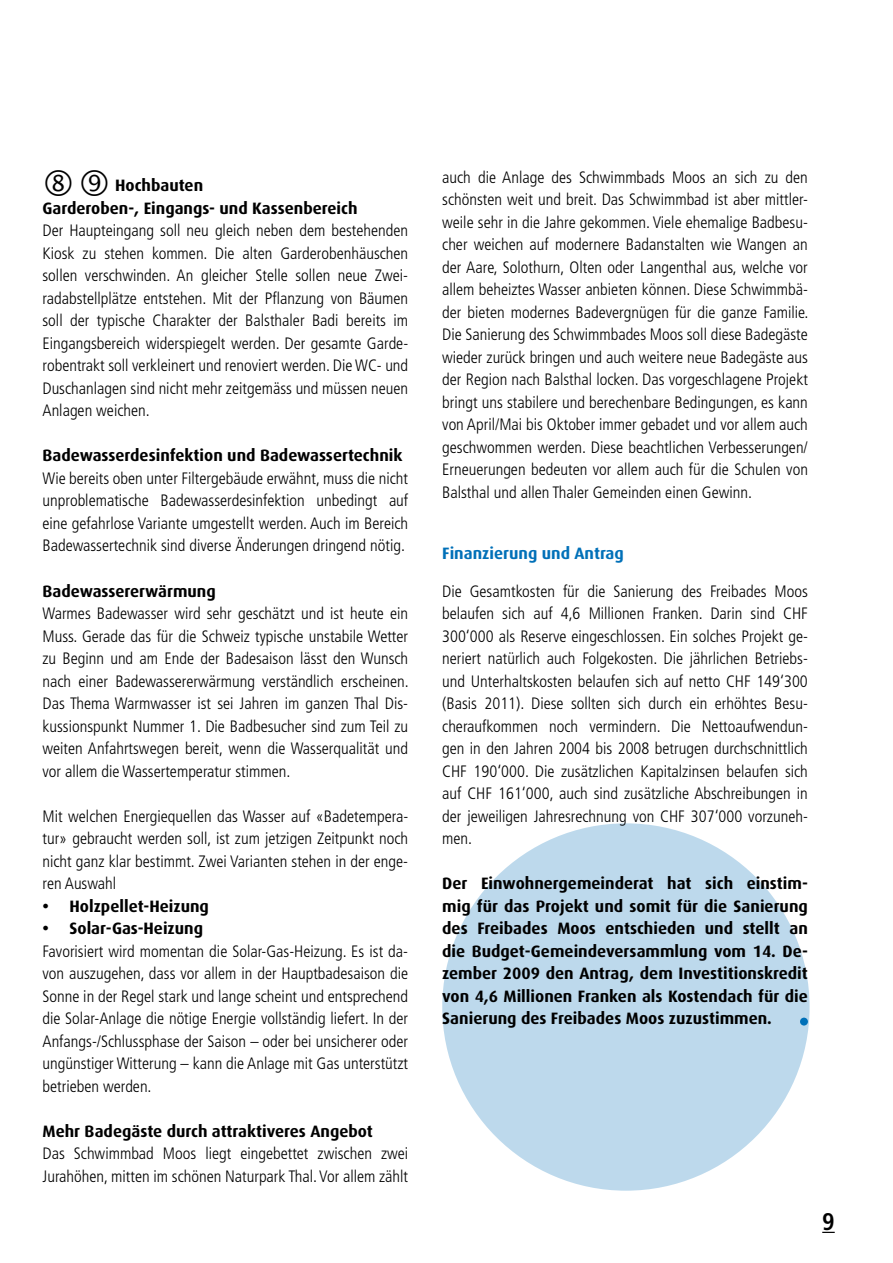
<style>
.page{position:relative;width:893px;height:1263px;background:#fff}
.page>*{position:absolute;margin:0;border:0;box-sizing:border-box;transform-origin:0 0}
.t1{font:700 condensed 24px "Frutiger";color:#000}
.t2{font:300 condensed 16.5px/22.5px "Frutiger";color:#000;text-align:justify}
.t3{font:700 16.5px/22.5px "Dax";color:#000}
.t4{font:700 16.5px "Dax";color:#0070b8}
</style>
<div class="page">
<div style="left:442px;top:823px;width:368px;height:368px;background:#bdd9ec;border-radius:50%"></div>
<svg style="left:822px;top:1232px;width:13px;height:1px"></svg>
<div style="left:800px;top:1018px;width:8px;height:7px;background:#0070b8;border-radius:50%"></div>
<p class="t3" style="left:43px;top:174px;width:317px;text-indent:73px">Hochbauten<br>Garderoben-, Eingangs- und Kassenbereich</p>
<p class="t2" style="left:43px;top:220px;width:367px">Der Haupteingang soll neu gleich neben dem bestehenden Kiosk zu stehen kommen. Die alten Garderobenhäuschen sollen verschwinden. An gleicher Stelle sollen neue Zwei&shy;radabstellplätze entstehen. Mit der Pflanzung von Bäumen soll der typische Charakter der Balsthaler Badi bereits im Eingangsbereich widerspiegelt werden. Der gesamte Garde&shy;robentrakt soll verkleinert und renoviert werden. Die WC- und Duschanlagen sind nicht mehr zeitgemäss und müssen neuen Anlagen weichen.</p>
<p class="t3" style="left:43px;top:445px;width:362px">Badewasserdesinfektion und Badewassertechnik</p>
<p class="t2" style="left:43px;top:467px;width:367px">Wie bereits oben unter Filtergebäude erwähnt, muss die nicht unproblematische Badewasserdesinfektion unbedingt auf eine gefahrlose Variante umgestellt werden. Auch im Bereich Badewassertechnik sind diverse Änderungen dringend nötig.</p>
<p class="t3" style="left:43px;top:580px;width:175px">Badewassererwärmung</p>
<p class="t2" style="left:43px;top:602px;width:368px">Warmes Badewasser wird sehr geschätzt und ist heute ein Muss. Gerade das für die Schweiz typische unstabile Wetter zu Beginn und am Ende der Badesaison lässt den Wunsch nach einer Badewassererwärmung verständlich erscheinen.<br>Das Thema Warmwasser ist sei Jahren im ganzen Thal Dis&shy;kussionspunkt Nummer 1. Die Badbesucher sind zum Teil zu weiten Anfahrtswegen bereit, wenn die Wasserqualität und vor allem die Wassertemperatur stimmen.</p>
<p class="t2" style="left:43px;top:805px;width:367px">Mit welchen Energiequellen das Wasser auf «Badetempera&shy;tur» gebraucht werden soll, ist zum jetzigen Zeitpunkt noch nicht ganz klar bestimmt. Zwei Varianten stehen in der enge&shy;ren Auswahl</p>
<p class="t3" style="left:43px;top:895px;width:168px">• Holzpellet-Heizung</p>
<p class="t3" style="left:43px;top:917px;width:162px">• Solar-Gas-Heizung</p>
<p class="t2" style="left:43px;top:940px;width:367px">Favorisiert wird momentan die Solar-Gas-Heizung. Es ist da&shy;von auszugehen, dass vor allem in der Hauptbadesaison die Sonne in der Regel stark und lange scheint und entsprechend die Solar-Anlage die nötige Energie vollständig liefert. In der Anfangs-/Schlussphase der Saison – oder bei unsicherer oder ungünstiger Witterung – kann die Anlage mit Gas unterstützt betrieben werden.</p>
<p class="t3" style="left:43px;top:1120px;width:332px">Mehr Badegäste durch attraktiveres Angebot</p>
<p class="t2" style="left:43px;top:1142px;width:367px">Das Schwimmbad Moos liegt eingebettet zwischen zwei<br>Jurahöhen, mitten im schönen Naturpark Thal. Vor allem zählt</p>
<p class="t2" style="left:442px;top:166px;width:368px">auch die Anlage des Schwimmbads Moos an sich zu den schönsten weit und breit. Das Schwimmbad ist aber mittler&shy;weile sehr in die Jahre gekommen. Viele ehemalige Badbesu&shy;cher weichen auf modernere Badanstalten wie Wangen an der Aare, Solothurn, Olten oder Langenthal aus, welche vor allem beheiztes Wasser anbieten können. Diese Schwimmbä&shy;der bieten modernes Badevergnügen für die ganze Familie.<br>Die Sanierung des Schwimmbades Moos soll diese Badegäste wieder zurück bringen und auch weitere neue Badegäste aus der Region nach Balsthal locken. Das vorgeschlagene Projekt bringt uns stabilere und berechenbare Bedingungen, es kann von April/Mai bis Oktober immer gebadet und vor allem auch geschwommen werden. Diese beachtlichen Verbesserungen/ Erneuerungen bedeuten vor allem auch für die Schulen von Balsthal und allen Thaler Gemeinden einen Gewinn.</p>
<p class="t4" style="left:442px;top:544px;width:183px">Finanzierung und Antrag</p>
<p class="t2" style="left:442px;top:580px;width:367px">Die Gesamtkosten für die Sanierung des Freibades Moos belaufen sich auf 4,6 Millionen Franken. Darin sind CHF 300‘000 als Reserve eingeschlossen. Ein solches Projekt ge&shy;neriert natürlich auch Folgekosten. Die jährlichen Betriebs&shy;und Unterhaltskosten belaufen sich auf netto CHF 149‘300 (Basis 2011). Diese sollten sich durch ein erhöhtes Besu&shy;cheraufkommen noch vermindern. Die Nettoaufwendun&shy;gen in den Jahren 2004 bis 2008 betrugen durchschnittlich CHF 190‘000. Die zusätzlichen Kapitalzinsen belaufen sich auf CHF 161‘000, auch sind zusätzliche Abschreibungen in der jeweiligen Jahresrechnung von CHF 307‘000 vorzuneh&shy;men.</p>
<p class="t3" style="left:442px;top:872px;width:367px;text-align:justify">Der Einwohnergemeinderat hat sich einstim&shy;mig für das Projekt und somit für die Sanierung des Freibades Moos entschieden und stellt an die Budget-Gemeindeversammlung vom 14. De&shy;zember 2009 den Antrag, dem Investitionskredit von 4,6 Millionen Franken als Kostendach für die Sanierung des Freibades Moos zuzustimmen.</p>
<h1 class="t1" style="left:822px;top:1207px;width:14px">9</h1>
</div>
